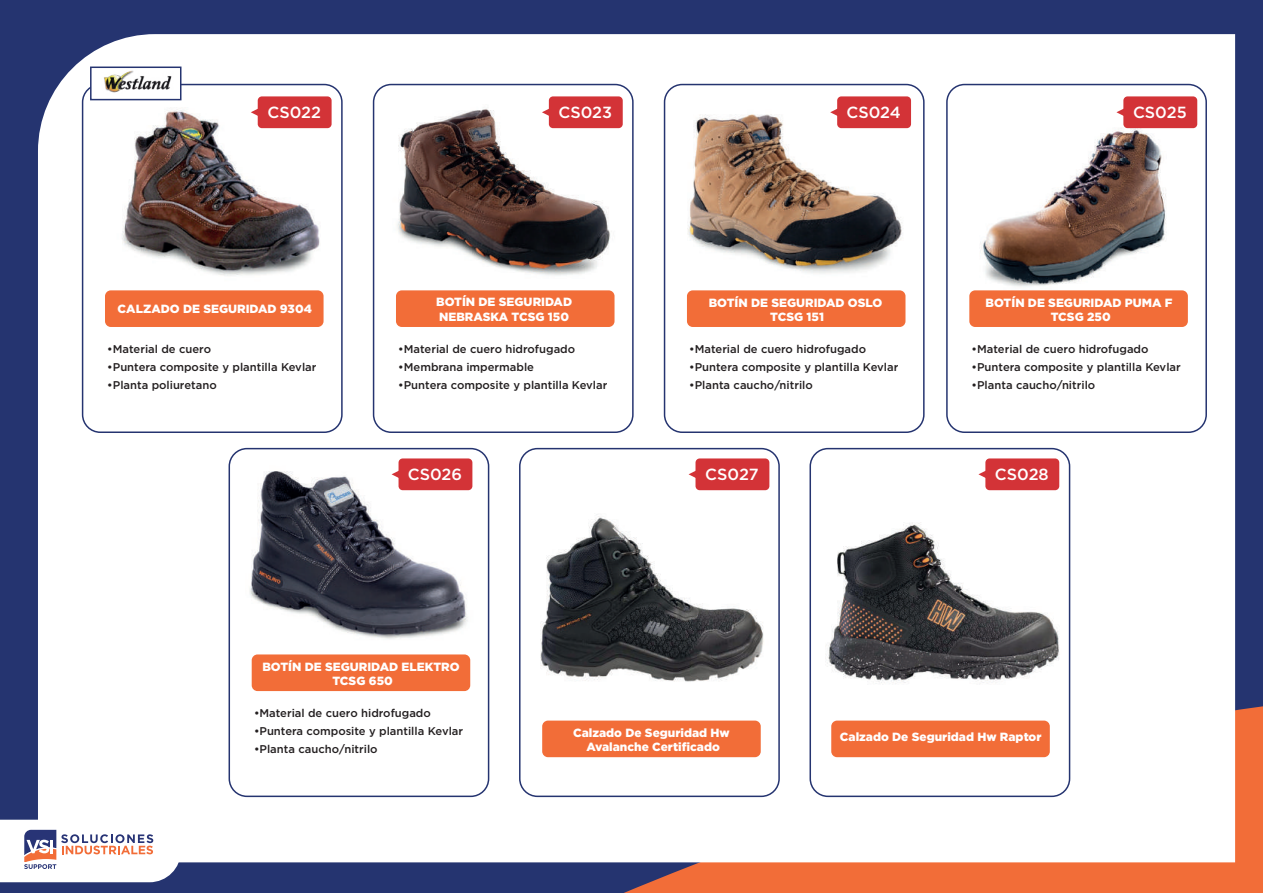
<style>
.page{position:relative;width:1263px;height:893px;background:#253470}
.page>*{position:absolute;margin:0;border:0;box-sizing:border-box;transform-origin:0 0}
.t1{font:500 16.2px "Gotham Pro";color:#fff}
.t2{font:900 11.85px/14.2px "Gotham Pro";color:#fff;text-align:center}
.t3{font:500 11.25px "Gotham Pro";color:#231f20}
</style>
<div class="page">
<svg style="left:619px;top:706px;width:644px;height:187px;background:#e66b3d"></svg>
<div style="left:38px;top:34px;width:1197px;height:828px;background:#fff"></div>
<img style="left:528px;top:477px;width:245px;height:245px">
<img style="left:221px;top:460px;width:277px;height:186px">
<img style="left:944px;top:121px;width:257px;height:173px">
<div style="left:946px;top:84px;width:261px;height:349px;border:2px solid #253470;border-radius:18px"></div>
<div style="left:969px;top:290px;width:219px;height:37px;background:#f26d38;border-radius:6px"></div>
<div style="left:229px;top:448px;width:260px;height:349px;border:2px solid #253470;border-radius:18px"></div>
<img style="left:86px;top:101px;width:270px;height:181px">
<div style="left:82px;top:84px;width:261px;height:349px;border:2px solid #253470;border-radius:18px"></div>
<div style="left:105px;top:290px;width:219px;height:37px;background:#f26d38;border-radius:6px"></div>
<img style="left:362px;top:99px;width:280px;height:188px">
<div style="left:373px;top:84px;width:261px;height:349px;border:2px solid #253470;border-radius:18px"></div>
<div style="left:396px;top:290px;width:218px;height:37px;background:#f26d38;border-radius:6px"></div>
<img style="left:657px;top:103px;width:268px;height:180px">
<div style="left:664px;top:84px;width:260px;height:349px;border:2px solid #253470;border-radius:18px"></div>
<div style="left:687px;top:290px;width:218px;height:37px;background:#f26d38;border-radius:6px"></div>
<div style="left:252px;top:654px;width:218px;height:37px;background:#f26d38;border-radius:6px"></div>
<div style="left:519px;top:448px;width:261px;height:349px;border:2px solid #253470;border-radius:18px"></div>
<div style="left:542px;top:721px;width:219px;height:36px;background:#f26d38;border-radius:6px"></div>
<div style="left:809px;top:448px;width:261px;height:349px;border:2px solid #253470;border-radius:18px"></div>
<img style="left:819px;top:480px;width:248px;height:248px">
<div style="left:831px;top:721px;width:219px;height:36px;background:#f26d38;border-radius:6px"></div>
<div style="left:258px;top:96px;width:74px;height:32px;background:#d33337;border-radius:4px"></div>
<svg style="left:251px;top:108px;width:7px;height:8px"></svg>
<div style="left:398px;top:458px;width:74px;height:32px;background:#d33337;border-radius:4px"></div>
<svg style="left:392px;top:470px;width:7px;height:8px"></svg>
<div style="left:695px;top:458px;width:74px;height:32px;background:#d33337;border-radius:4px"></div>
<svg style="left:688px;top:470px;width:8px;height:8px"></svg>
<div style="left:985px;top:458px;width:74px;height:32px;background:#d33337;border-radius:4px"></div>
<svg style="left:978px;top:470px;width:8px;height:8px"></svg>
<div style="left:549px;top:96px;width:74px;height:32px;background:#d33337;border-radius:4px"></div>
<svg style="left:542px;top:108px;width:7px;height:8px"></svg>
<div style="left:837px;top:96px;width:74px;height:32px;background:#d33337;border-radius:4px"></div>
<svg style="left:830px;top:108px;width:8px;height:8px"></svg>
<div style="left:1123px;top:96px;width:74px;height:32px;background:#d33337;border-radius:4px"></div>
<svg style="left:1116px;top:108px;width:8px;height:8px"></svg>
<div style="left:90px;top:67px;width:91px;height:33px;background:#fff;border:2px solid #253470"></div>
<img style="left:101px;top:60px;width:72px;height:45px">
<svg style="left:0;top:820px;width:181px;height:62px;background:#e9e2e6"></svg>
<h1 class="t1" style="left:267px;top:103px;width:55px">CS022</h1>
<p class="t2" style="left:118px;top:301px;width:196px">CALZADO DE SEGURIDAD 9304</p>
<p class="t3" style="left:107px;top:343px;width:105px">•Material de cuero</p>
<p class="t3" style="left:107px;top:361px;width:211px">•Puntera composite y plantilla Kevlar</p>
<p class="t3" style="left:107px;top:379px;width:111px">•Planta poliuretano</p>
<h1 class="t1" style="left:558px;top:103px;width:55px">CS023</h1>
<h1 class="t1" style="left:846px;top:103px;width:56px">CS024</h1>
<h1 class="t1" style="left:1133px;top:103px;width:55px">CS025</h1>
<p class="t2" style="left:436px;top:295px;width:137px;text-align:left">BOTÍN DE SEGURIDAD<br>NEBRASKA TCSG 150</p>
<p class="t3" style="left:398px;top:343px;width:178px">•Material de cuero hidrofugado</p>
<p class="t3" style="left:398px;top:361px;width:137px">•Membrana impermable</p>
<p class="t3" style="left:398px;top:379px;width:211px">•Puntera composite y plantilla Kevlar</p>
<p class="t2" style="left:709px;top:295px;width:175px">BOTÍN DE SEGURIDAD OSLO<br>TCSG 151</p>
<p class="t3" style="left:689px;top:343px;width:178px">•Material de cuero hidrofugado</p>
<p class="t3" style="left:689px;top:361px;width:211px">•Puntera composite y plantilla Kevlar</p>
<p class="t3" style="left:689px;top:379px;width:125px">•Planta caucho/nitrilo</p>
<p class="t2" style="left:985px;top:295px;width:188px">BOTÍN DE SEGURIDAD PUMA F<br>TCSG 250</p>
<p class="t3" style="left:972px;top:343px;width:178px">•Material de cuero hidrofugado</p>
<p class="t3" style="left:972px;top:361px;width:211px">•Puntera composite y plantilla Kevlar</p>
<p class="t3" style="left:972px;top:379px;width:125px">•Planta caucho/nitrilo</p>
<h1 class="t1" style="left:408px;top:465px;width:56px">CS026</h1>
<h1 class="t1" style="left:705px;top:465px;width:55px">CS027</h1>
<h1 class="t1" style="left:995px;top:465px;width:55px">CS028</h1>
<p class="t2" style="left:262px;top:659px;width:199px">BOTÍN DE SEGURIDAD ELEKTRO<br>TCSG 650</p>
<p class="t3" style="left:254px;top:707px;width:178px">•Material de cuero hidrofugado</p>
<p class="t3" style="left:254px;top:725px;width:211px">•Puntera composite y plantilla Kevlar</p>
<p class="t3" style="left:254px;top:743px;width:125px">•Planta caucho/nitrilo</p>
<p class="t2" style="left:573px;top:725px;width:158px">Calzado De Seguridad Hw<br>Avalanche Certificado</p>
<p class="t2" style="left:840px;top:730px;width:203px">Calzado De Seguridad Hw Raptor</p>
</div>
